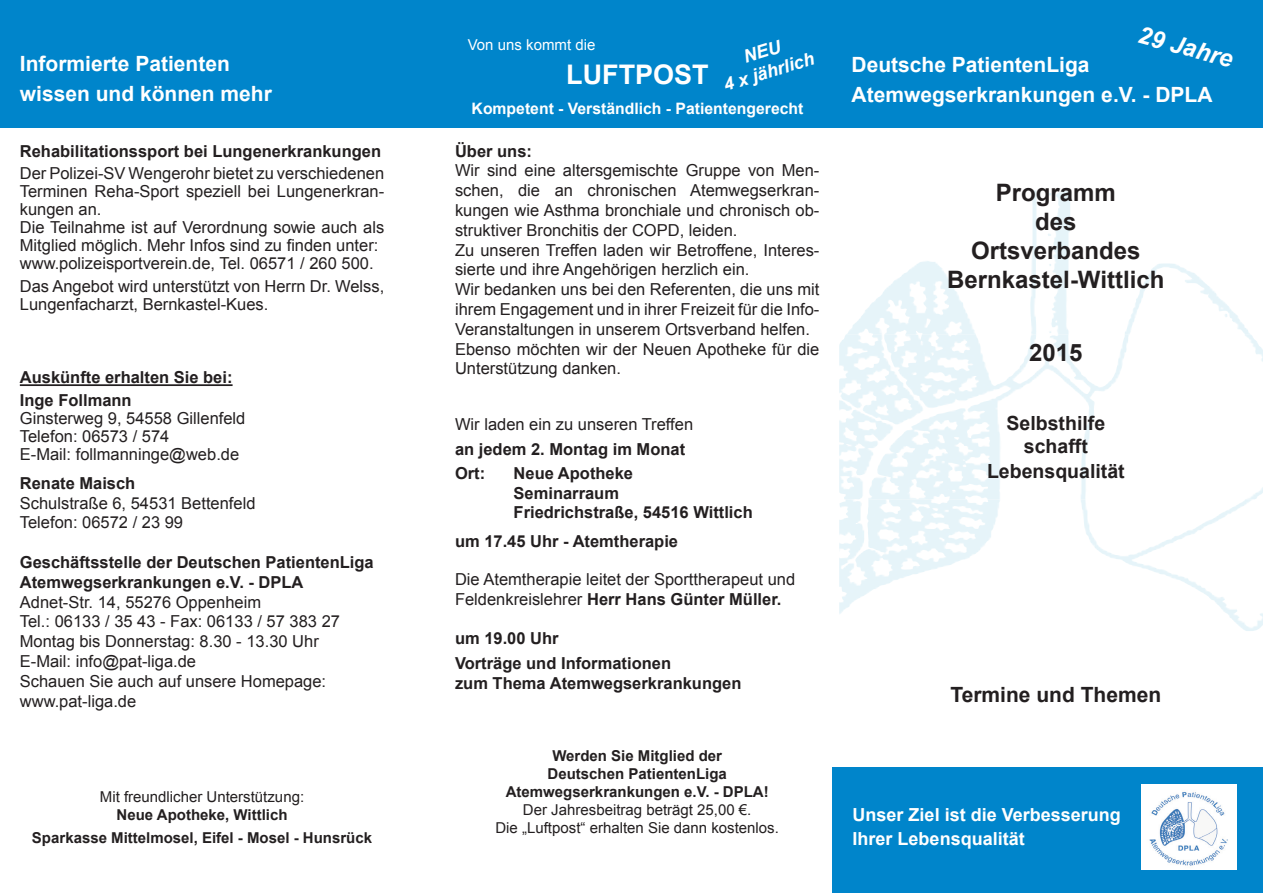
<style>
.page{position:relative;width:1263px;height:893px;background:#fff}
.page>*{position:absolute;margin:0;border:0;box-sizing:border-box;transform-origin:0 0}
.t1{font:700 27px "Arial";color:#fff}
.t2{font:700 24px "Arial";color:#231f20}
.t3{font:italic 700 24px "Arial";color:#fff}
.t4{font:700 21px "Arial";color:#fff}
.t5{font:700 21px "Arial";color:#231f20}
.t6{font:700 19.5px "Arial";color:#231f20}
.t7{font:700 18px "Arial";color:#fff}
.t8{font:italic 700 18px "Arial";color:#fff}
.t9{font:16.5px/19.8px "Arial";color:#231f20}
.t10{font:700 16.5px "Arial";color:#231f20}
.t11{font:700 15.75px "Arial";color:#fff}
.t12{font:700 15px "Arial";color:#231f20}
.t13{font:15px "Arial";color:#231f20}
.t14{font:15px "Arial";color:#fff}
.s1{font-weight:700}
</style>
<div class="page">
<img style="left:868px;top:190px;width:202px;height:145px">
<img style="left:956px;top:335px;width:307px;height:59px">
<img style="left:1081px;top:499px;width:182px;height:132px">
<hr style="left:20px;top:384px;width:213px;height:2px;background:#231f20">
<div style="left:0;top:0;width:1263px;height:128px;background:#0085cb"></div>
<div style="left:832px;top:767px;width:431px;height:126px;background:#0085cb"></div>
<img style="left:1141px;top:784px;width:95px;height:85px">
<p class="t4" style="left:20px;top:49px;width:212px">Informierte Patienten</p>
<p class="t4" style="left:20px;top:79px;width:254px">wissen und können mehr</p>
<p class="t10" style="left:20px;top:139px;width:363px">Rehabilitationssport bei Lungenerkrankungen</p>
<p class="t9" style="left:20px;top:164px;width:366px;line-height:18px;text-align:justify">Der Polizei-SV Wengerohr bietet zu verschiedenen Terminen Reha-Sport speziell bei Lungenerkran&shy;kungen an.</p>
<p class="t9" style="left:20px;top:218px;width:366px;line-height:18px">Die Teilnahme ist auf Verordnung sowie auch als<br>Mitglied möglich. Mehr Infos sind zu finden unter:</p>
<p class="t9" style="left:20px;top:253px;width:355px">www.polizeisportverein.de, Tel. 06571 / 260 500.</p>
<p class="t9" style="left:20px;top:276px;width:366px">Das Angebot wird unterstützt von Herrn Dr. Welss,</p>
<p class="t9" style="left:20px;top:294px;width:250px">Lungenfacharzt, Bernkastel-Kues.</p>
<p class="t10" style="left:20px;top:366px;width:214px">Auskünfte erhalten Sie bei:</p>
<p class="t10" style="left:20px;top:388px;width:113px">Inge Follmann</p>
<p class="t9" style="left:20px;top:408px;width:227px">Ginsterweg 9, 54558 Gillenfeld</p>
<p class="t9" style="left:20px;top:426px;width:151px">Telefon: 06573 / 574</p>
<p class="t9" style="left:20px;top:444px;width:221px">E-Mail: follmanninge@web.de</p>
<p class="t10" style="left:20px;top:471px;width:117px">Renate Maisch</p>
<p class="t9" style="left:20px;top:493px;width:237px">Schulstraße 6, 54531 Bettenfeld</p>
<p class="t9" style="left:20px;top:512px;width:165px">Telefon: 06572 / 23 99</p>
<p class="t10" style="left:20px;top:550px;width:355px">Geschäftsstelle der Deutschen PatientenLiga</p>
<p class="t10" style="left:20px;top:570px;width:285px">Atemwegserkrankungen e.V. - DPLA</p>
<p class="t9" style="left:20px;top:592px;width:243px">Adnet-Str. 14, 55276 Oppenheim</p>
<p class="t9" style="left:20px;top:611px;width:322px">Tel.: 06133 / 35 43 - Fax: 06133 / 57 383 27</p>
<p class="t9" style="left:20px;top:631px;width:300px">Montag bis Donnerstag: 8.30 - 13.30 Uhr</p>
<p class="t9" style="left:20px;top:651px;width:178px">E-Mail: info@pat-liga.de</p>
<p class="t9" style="left:20px;top:671px;width:308px">Schauen Sie auch auf unsere Homepage:</p>
<p class="t9" style="left:20px;top:691px;width:118px">www.pat-liga.de</p>
<p class="t13" style="left:100px;top:786px;width:206px">Mit freundlicher Unterstützung:</p>
<p class="t12" style="left:117px;top:804px;width:172px">Neue Apotheke, Wittlich</p>
<p class="t12" style="left:32px;top:827px;width:342px">Sparkasse Mittelmosel, Eifel - Mosel - Hunsrück</p>
<p class="t14" style="left:468px;top:34px;width:129px">Von uns kommt die</p>
<p class="t1" style="left:566px;top:56px;width:144px">LUFTPOST</p>
<p class="t11" style="left:472px;top:97px;width:333px">Kompetent - Verständlich - Patientengerecht</p>
<p class="t8" style="left:720px;top:74px;width:96px;rotate:-17deg">4 x jährlich</p>
<p class="t10" style="left:455px;top:139px;width:79px">Über uns:</p>
<p class="t9" style="left:455px;top:161px;width:366px;text-align:justify">Wir sind eine altersgemischte Gruppe von Men&shy;schen, die an chronischen Atemwegserkran&shy;kungen wie Asthma bronchiale und chronisch ob&shy;struktiver Bronchitis der COPD, leiden.</p>
<p class="t9" style="left:455px;top:240px;width:366px">Zu unseren Treffen laden wir Betroffene, Interes&shy;sierte und ihre Angehörigen herzlich ein.</p>
<p class="t9" style="left:455px;top:279px;width:366px;text-align:justify">Wir bedanken uns bei den Referenten, die uns mit ihrem Engagement und in ihrer Freizeit für die Info-Veranstaltungen in unserem Ortsverband helfen.</p>
<p class="t9" style="left:455px;top:339px;width:366px">Ebenso möchten wir der Neuen Apotheke für die<br>Unterstützung danken.</p>
<p class="t9" style="left:455px;top:414px;width:240px">Wir laden ein zu unseren Treffen</p>
<p class="t10" style="left:455px;top:437px;width:232px">an jedem 2. Montag im Monat</p>
<p class="t10" style="left:455px;top:461px;width:32px">Ort:</p>
<p class="t10" style="left:514px;top:461px;width:121px">Neue Apotheke</p>
<p class="t10" style="left:514px;top:481px;width:107px">Seminarraum</p>
<p class="t10" style="left:514px;top:501px;width:241px">Friedrichstraße, 54516 Wittlich</p>
<p class="t10" style="left:455px;top:530px;width:225px">um 17.45 Uhr - Atemtherapie</p>
<p class="t9" style="left:455px;top:569px;width:342px">Die Atemtherapie leitet der Sporttherapeut und<br>Feldenkreislehrer <span class="s1">Herr Hans Günter Müller.</span></p>
<p class="t10" style="left:455px;top:627px;width:105px">um 19.00 Uhr</p>
<p class="t10" style="left:455px;top:651px;width:218px">Vorträge und Informationen</p>
<p class="t10" style="left:455px;top:671px;width:288px">zum Thema Atemwegserkrankungen</p>
<p class="t12" style="left:552px;top:745px;width:171px">Werden Sie Mitglied der</p>
<p class="t12" style="left:548px;top:763px;width:181px">Deutschen PatientenLiga</p>
<p class="t12" style="left:506px;top:781px;width:264px">Atemwegserkrankungen e.V. - DPLA!</p>
<p class="t13" style="left:523px;top:799px;width:230px">Der Jahresbeitrag beträgt 25,00 €.</p>
<p class="t13" style="left:495px;top:817px;width:285px">Die „Luftpost“ erhalten Sie dann kostenlos.</p>
<p class="t3" style="left:1143px;top:19px;width:99px;rotate:15deg">29 Jahre</p>
<p class="t4" style="left:851px;top:49px;width:240px">Deutsche PatientenLiga</p>
<p class="t4" style="left:851px;top:79px;width:363px">Atemwegserkrankungen e.V. - DPLA</p>
<p class="t2" style="left:996px;top:176px;width:122px">Programm</p>
<p class="t2" style="left:1035px;top:205px;width:43px">des</p>
<p class="t2" style="left:971px;top:233px;width:171px">Ortsverbandes</p>
<p class="t2" style="left:947px;top:262px;width:219px">Bernkastel-Wittlich</p>
<p class="t2" style="left:1029px;top:336px;width:55px">2015</p>
<p class="t6" style="left:1006px;top:409px;width:100px">Selbsthilfe</p>
<p class="t6" style="left:1024px;top:433px;width:65px">schafft</p>
<p class="t6" style="left:987px;top:458px;width:139px">Lebensqualität</p>
<p class="t5" style="left:950px;top:679px;width:212px">Termine und Themen</p>
<p class="t7" style="left:853px;top:802px;width:270px">Unser Ziel ist die Verbesserung</p>
<p class="t7" style="left:853px;top:826px;width:174px">Ihrer Lebensqualität</p>
</div>
